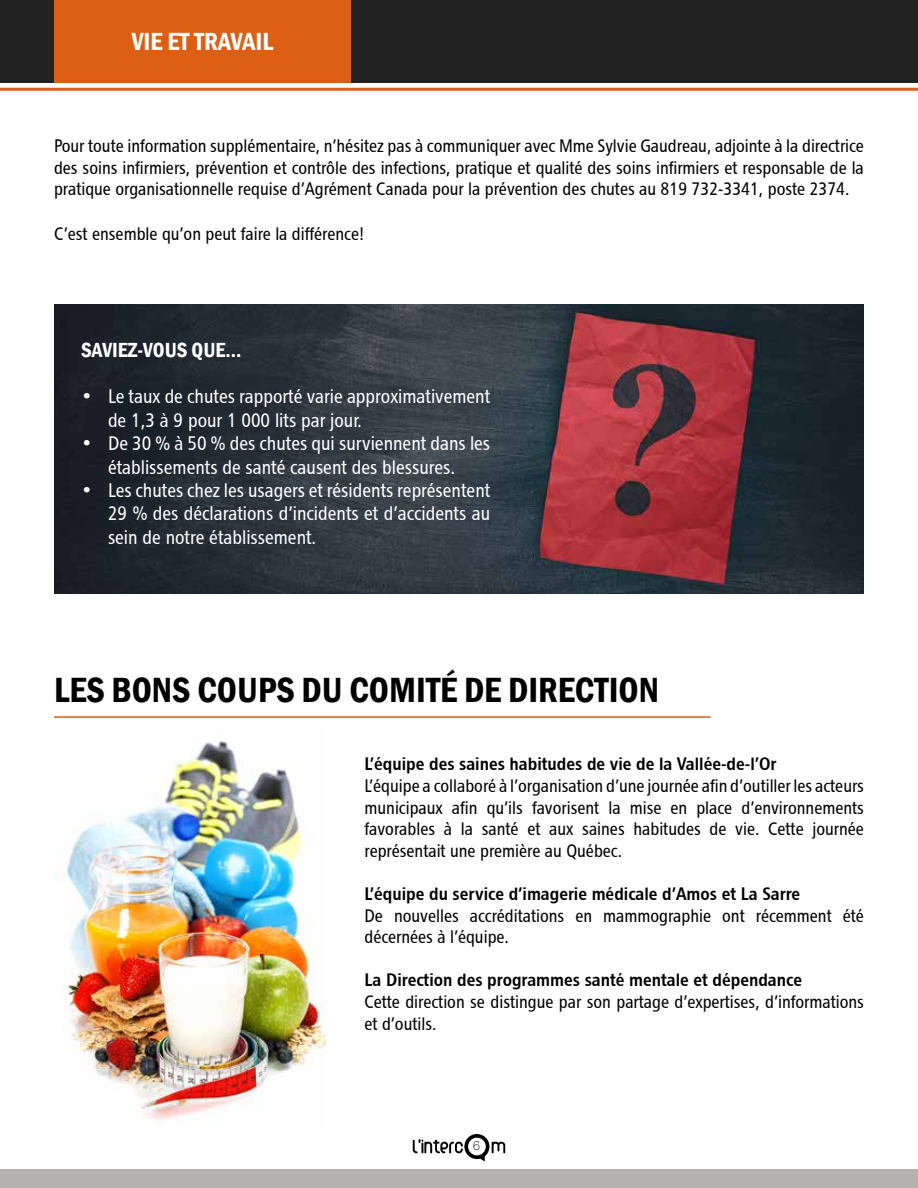
<style>
.page{position:relative;width:918px;height:1188px;background:#fff}
.page>*{position:absolute;margin:0;border:0;box-sizing:border-box;transform-origin:0 0}
.t1{font:600 condensed 36px "Franklin Gothic";color:#000}
.t2{font:600 condensed 25.5px "Franklin Gothic";color:#fff}
.t3{font:600 condensed 21px "Franklin Gothic";color:#fff}
.t4{font:19.5px/23.4px "Chaloult Cond Normal";color:#fff}
.t5{font:18px/21.6px "Chaloult Cond Normal";color:#000;text-align:justify}
.t6{font:18px "Chaloult Cond Demi Gras Normal";color:#000}
.t7{font:300 15px "Klinic Slab";color:#000}
</style>
<div class="page">
<div style="left:0;top:1170px;width:918px;height:18px;background:#b3b2b1"></div>
<div style="left:0;top:0;width:918px;height:82px;background:#232222"></div>
<svg style="left:413px;top:1134px;width:92px;height:28px"></svg>
<div style="left:54px;top:0;width:297px;height:82px;background:#dd5f13"></div>
<hr style="left:0;top:88px;width:918px;height:3px;background:#dd5f13">
<hr style="left:54px;top:716px;width:657px;height:2px;background:#dd5f13">
<img style="left:54px;top:305px;width:810px;height:289px">
<img style="left:54px;top:740px;width:272px;height:380px">
<h2 class="t2" style="left:132px;top:24px;width:143px">VIE ET TRAVAIL</h2>
<p class="t5" style="left:54px;top:135px;width:812px">Pour toute information supplémentaire, n’hésitez pas à communiquer avec Mme Sylvie Gaudreau, adjointe à la directrice des soins infirmiers, prévention et contrôle des infections, pratique et qualité des soins infirmiers et responsable de la pratique organisationnelle requise d’Agrément Canada pour la prévention des chutes au 819 732-3341, poste 2374.</p>
<p class="t5" style="left:54px;top:223px;width:312px">C’est ensemble qu’on peut faire la différence!</p>
<p class="t3" style="left:81px;top:336px;width:22px">SAVIEZ</p>
<p class="t3" style="left:138px;top:336px;width:18px">-VOUS</p>
<p class="t3" style="left:192px;top:336px;width:52px">QUE...</p>
<p class="t4" style="left:108px;top:385px;width:384px;text-indent:-27px">• Le taux de chutes rapporté varie approximativement de 1,3 à 9 pour 1 000 lits par jour.</p>
<p class="t4" style="left:81px;top:431px;width:411px;text-align:center">• De 30 % à 50 % des chutes qui surviennent dans les établissements de santé causent des blessures.</p>
<p class="t4" style="left:108px;top:478px;width:384px;text-align:justify;text-indent:-27px">• Les chutes chez les usagers et résidents représentent 29 % des déclarations d’incidents et d’accidents au sein de notre établissement.</p>
<h1 class="t1" style="left:54px;top:666px;width:606px">LES BONS COUPS DU COMITÉ DE DIRECTION</h1>
<p class="t6" style="left:364px;top:753px;width:413px">L’équipe des saines habitudes de vie de la Vallée-de-l’Or</p>
<p class="t5" style="left:364px;top:775px;width:501px">L’équipe a collaboré à l’organisation d’une journée afin d’outiller les acteurs municipaux afin qu’ils favorisent la mise en place d’environnements favorables à la santé et aux saines habitudes de vie. Cette journée représentait une première au Québec.</p>
<p class="t6" style="left:364px;top:882px;width:437px">L’équipe du service d’imagerie médicale d’Amos et La Sarre</p>
<p class="t5" style="left:364px;top:904px;width:501px">De nouvelles accréditations en mammographie ont récemment été décernées à l’équipe.</p>
<p class="t6" style="left:364px;top:969px;width:439px">La Direction des programmes santé mentale et dépendance</p>
<p class="t5" style="left:364px;top:991px;width:501px">Cette direction se distingue par son partage d’expertises, d’informations et d’outils.</p>
<p class="t7" style="left:473px;top:1136px;width:9px">6</p>
</div>
